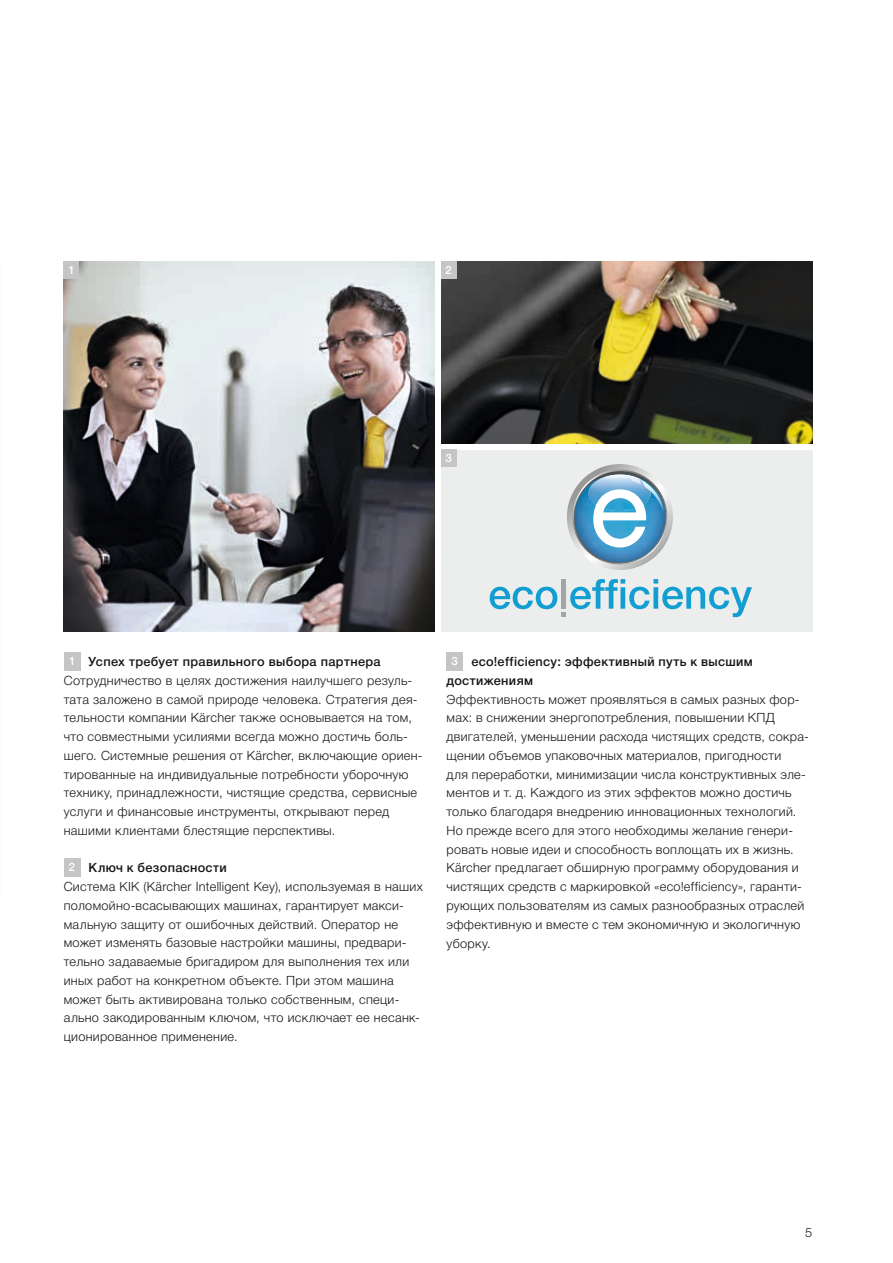
<style>
.page{position:relative;width:893px;height:1263px;background:#fff}
.page>*{position:absolute;margin:0;border:0;box-sizing:border-box;transform-origin:0 0}
.t1{font:300 12.75px/18.8px "Helvetica Neue Cyr";letter-spacing:.025em;color:#151616}
.t2{font:500 12.75px/18.8px "Helvetica Neue Cyr";letter-spacing:.025em;color:#151616}
.t3{font:500 11.7px "Helvetica Neue Cyr";color:#fff}
.s1{font-weight:500;font-size:11.7px;color:#fff}
.s2{font-weight:500}
.s3{font-family:"Helvetica Neue LT Pro"}
.s4{font-size:11.7px;color:#fff}
</style>
<div class="page">
<img style="left:441px;top:261px;width:371px;height:182px">
<img style="left:64px;top:261px;width:371px;height:370px">
<div style="left:64px;top:261px;width:15px;height:18px;background:#c5c5c5"></div>
<div style="left:441px;top:261px;width:15px;height:18px;background:#c5c5c5"></div>
<div style="left:441px;top:450px;width:371px;height:181px;background:#eceded"></div>
<svg style="left:490px;top:464px;width:262px;height:153px"></svg>
<div style="left:441px;top:450px;width:15px;height:17px;background:#c5c5c5"></div>
<div style="left:64px;top:652px;width:16px;height:19px;background:#c5c5c5"></div>
<div style="left:64px;top:858px;width:16px;height:19px;background:#c5c5c5"></div>
<div style="left:446px;top:652px;width:17px;height:19px;background:#c5c5c5"></div>
<p class="t3" style="left:68px;top:263px;width:8px">1</p>
<p class="t3" style="left:446px;top:263px;width:8px">2</p>
<p class="t3" style="left:446px;top:451px;width:8px">3</p>
<p class="t1" style="left:64px;top:652px;width:360px;text-indent:5px"><span class="s1">1</span> <span class="s2">Успех требует правильного выбора партнера </span>Сотрудничество в целях достижения наилучшего резуль&shy;тата заложено в самой природе человека. Стратегия дея&shy;тельности компании <span class="s3">Kärcher</span> также основывается на том, что совместными усилиями всегда можно достичь боль&shy;шего. Системные решения от <span class="s3">Kärcher</span>, включающие ориен&shy;тированные на индивидуальные потребности уборочную технику, принадлежности, чистящие средства, сервисные услуги и финансовые инструменты, открывают перед нашими клиентами блестящие перспективы.</p>
<p class="t1" style="left:64px;top:859px;width:361px;text-indent:5px"><span class="s1">2</span> <span class="s2">Ключ к безопасности<br></span>Система KIK (<span class="s3">Kärcher</span> Intelligent Key), используемая в наших поломойно-всасывающих машинах, гарантирует макси&shy;мальную защиту от ошибочных действий. Оператор не может изменять базовые настройки машины, предвари&shy;тельно задаваемые бригадиром для выполнения тех или иных работ на конкретном объекте. При этом машина может быть активирована только собственным, специ&shy;ально закодированным ключом, что исключает ее несанк&shy;ционированное применение.</p>
<p class="t2" style="left:446px;top:652px;width:308px;text-indent:5px"><span class="s4">3</span> eco!efficiency: эффективный путь к высшим достижениям</p>
<p class="t1" style="left:446px;top:690px;width:364px">Эффективность может проявляться в самых разных фор&shy;мах: в снижении энергопотребления, повышении КПД двигателей, уменьшении расхода чистящих средств, сокра&shy;щении объемов упаковочных материалов, пригодности<br>для переработки, минимизации числа конструктивных эле&shy;ментов и т. д. Каждого из этих эффектов можно достичь только благодаря внедрению инновационных технологий.<br>Но прежде всего для этого необходимы желание генери&shy;ровать новые идеи и способность воплощать их в жизнь.<br><span class="s3">Kärcher</span> предлагает обширную программу оборудования и чистящих средств с маркировкой «eco!efficiency», гаранти&shy;рующих пользователям из самых разнообразных отраслей эффективную и вместе с тем экономичную и экологичную уборку.</p>
<p class="t1" style="left:805px;top:1223px;width:9px">5</p>
</div>
